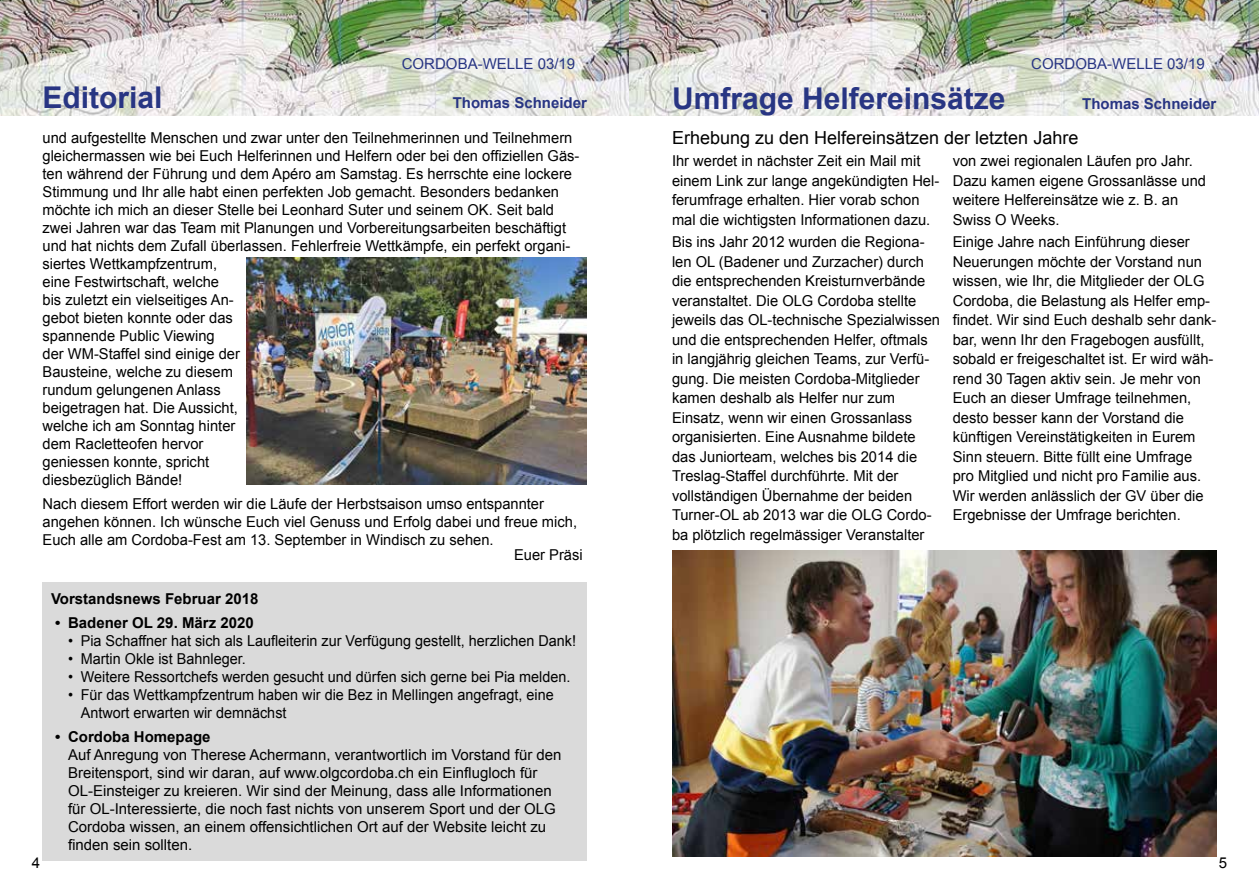
<style>
.page{position:relative;width:1259px;height:893px;background:#fff}
.page>*{position:absolute;margin:0;border:0;box-sizing:border-box;transform-origin:0 0}
.t1{font:700 30px "Arial";color:#283583}
.t2{font:18px "Arial";color:#000}
.t3{font:15px/19.5px "Arial";color:#000}
.t4{font:15px/18px "Arial";color:#000;scale:.96 1}
.t5{font:700 15px "Arial";color:#000}
.t6{font:15px "Arial";color:#283583}
.t7{font:700 15px "Arial";color:#283583}
</style>
<div class="page">
<img style="left:0;top:0;width:1259px;height:116px">
<div style="left:43px;top:583px;width:544px;height:278px;background:#dadada"></div>
<img style="left:247px;top:258px;width:340px;height:227px">
<img style="left:672px;top:551px;width:544px;height:306px">
<p class="t6" style="left:402px;top:54px;width:175px">CORDOBA-WELLE 03/19</p>
<p class="t6" style="left:1031px;top:54px;width:175px">CORDOBA-WELLE 03/19</p>
<h1 class="t1" style="left:43px;top:77px;width:122px">Editorial</h1>
<p class="t7" style="left:453px;top:92px;width:136px">Thomas Schneider</p>
<h1 class="t1" style="left:672px;top:78px;width:335px">Umfrage Helfereinsätze</h1>
<p class="t7" style="left:1082px;top:94px;width:136px">Thomas Schneider</p>
<p class="t3" style="left:43px;top:129px;width:538px;line-height:18px">und aufgestellte Menschen und zwar unter den Teilnehmerinnen und Teilnehmern gleichermassen wie bei Euch Helferinnen und Helfern oder bei den offiziellen Gäs&shy;ten während der Führung und dem Apéro am Samstag. Es herrschte eine lockere Stimmung und Ihr alle habt einen perfekten Job gemacht. Besonders bedanken möchte ich mich an dieser Stelle bei Leonhard Suter und seinem OK. Seit bald zwei Jahren war das Team mit Planungen und Vorbereitungsarbeiten beschäftigt und hat nichts dem Zufall überlassen. Fehlerfreie Wettkämpfe, ein perfekt organi&shy;siertes Wettkampfzentrum,<br>eine Festwirtschaft, welche<br>bis zuletzt ein vielseitiges An-<br>gebot bieten konnte oder das<br>spannende Public Viewing<br>der WM-Staffel sind einige der<br>Bausteine, welche zu diesem<br>rundum gelungenen Anlass<br>beigetragen hat. Die Aussicht,<br>welche ich am Sonntag hinter<br>dem Racletteofen hervor<br>geniessen konnte, spricht<br>diesbezüglich Bände!</p>
<p class="t3" style="left:43px;top:495px;width:536px;line-height:18px">Nach diesem Effort werden wir die Läufe der Herbstsaison umso entspannter angehen können. Ich wünsche Euch viel Genuss und Erfolg dabei und freue mich,<br>Euch alle am Cordoba-Fest am 13. September in Windisch zu sehen.</p>
<p class="t3" style="left:514px;top:545px;width:70px">Euer Präsi</p>
<p class="t5" style="left:51px;top:589px;width:209px">Vorstandsnews Februar 2018</p>
<p class="t5" style="left:55px;top:613px;width:200px">• Badener OL 29. März 2020</p>
<p class="t4" style="left:68px;top:632px;width:531px">• Pia Schaffner hat sich als Laufleiterin zur Verfügung gestellt, herzlichen Dank!</p>
<p class="t4" style="left:68px;top:650px;width:187px">• Martin Okle ist Bahnleger.</p>
<p class="t4" style="left:68px;top:668px;width:525px">• Weitere Ressortchefs werden gesucht und dürfen sich gerne bei Pia melden.</p>
<p class="t4" style="left:81px;top:686px;width:494px;text-indent:-13px">• Für das Wettkampfzentrum haben wir die Bez in Mellingen angefragt, eine<br>Antwort erwarten wir demnächst</p>
<p class="t5" style="left:55px;top:727px;width:157px">• Cordoba Homepage</p>
<p class="t3" style="left:68px;top:746px;width:495px;line-height:18px">Auf Anregung von Therese Achermann, verantwortlich im Vorstand für den Breitensport, sind wir daran, auf www.olgcordoba.ch ein Einflugloch für OL-Einsteiger zu kreieren. Wir sind der Meinung, dass alle Informationen für OL-Interessierte, die noch fast nichts von unserem Sport und der OLG Cordoba wissen, an einem offensichtlichen Ort auf der Website leicht zu finden sein sollten.</p>
<p class="t2" style="left:672px;top:126px;width:408px">Erhebung zu den Helfereinsätzen der letzten Jahre</p>
<p class="t3" style="left:952px;top:151px;width:255px">von zwei regionalen Läufen pro Jahr.<br>Dazu kamen eigene Grossanlässe und weitere Helfereinsätze wie z. B. an<br>Swiss O Weeks.</p>
<p class="t3" style="left:952px;top:232px;width:265px">Einige Jahre nach Einführung dieser Neuerungen möchte der Vorstand nun wissen, wie Ihr, die Mitglieder der OLG Cordoba, die Belastung als Helfer emp&shy;findet. Wir sind Euch deshalb sehr dank&shy;bar, wenn Ihr den Fragebogen ausfüllt, sobald er freigeschaltet ist. Er wird wäh&shy;rend 30 Tagen aktiv sein. Je mehr von Euch an dieser Umfrage teilnehmen, desto besser kann der Vorstand die künftigen Vereinstätigkeiten in Eurem Sinn steuern. Bitte füllt eine Umfrage pro Mitglied und nicht pro Familie aus.<br>Wir werden anlässlich der GV über die Ergebnisse der Umfrage berichten.</p>
<p class="t3" style="left:672px;top:151px;width:269px">Ihr werdet in nächster Zeit ein Mail mit einem Link zur lange angekündigten Hel&shy;ferumfrage erhalten. Hier vorab schon mal die wichtigsten Informationen dazu.</p>
<p class="t3" style="left:672px;top:232px;width:269px">Bis ins Jahr 2012 wurden die Regiona&shy;len OL (Badener und Zurzacher) durch die entsprechenden Kreisturnverbände veranstaltet. Die OLG Cordoba stellte jeweils das OL-technische Spezialwissen und die entsprechenden Helfer, oftmals in langjährig gleichen Teams, zur Verfü&shy;gung. Die meisten Cordoba-Mitglieder kamen deshalb als Helfer nur zum Einsatz, wenn wir einen Grossanlass organisierten. Eine Ausnahme bildete das Juniorteam, welches bis 2014 die Treslag-Staffel durchführte. Mit der vollständigen Übernahme der beiden Turner-OL ab 2013 war die OLG Cordo&shy;ba plötzlich regelmässiger Veranstalter</p>
<p class="t3" style="left:32px;top:853px;width:10px">4</p>
<p class="t3" style="left:1219px;top:853px;width:10px">5</p>
</div>
